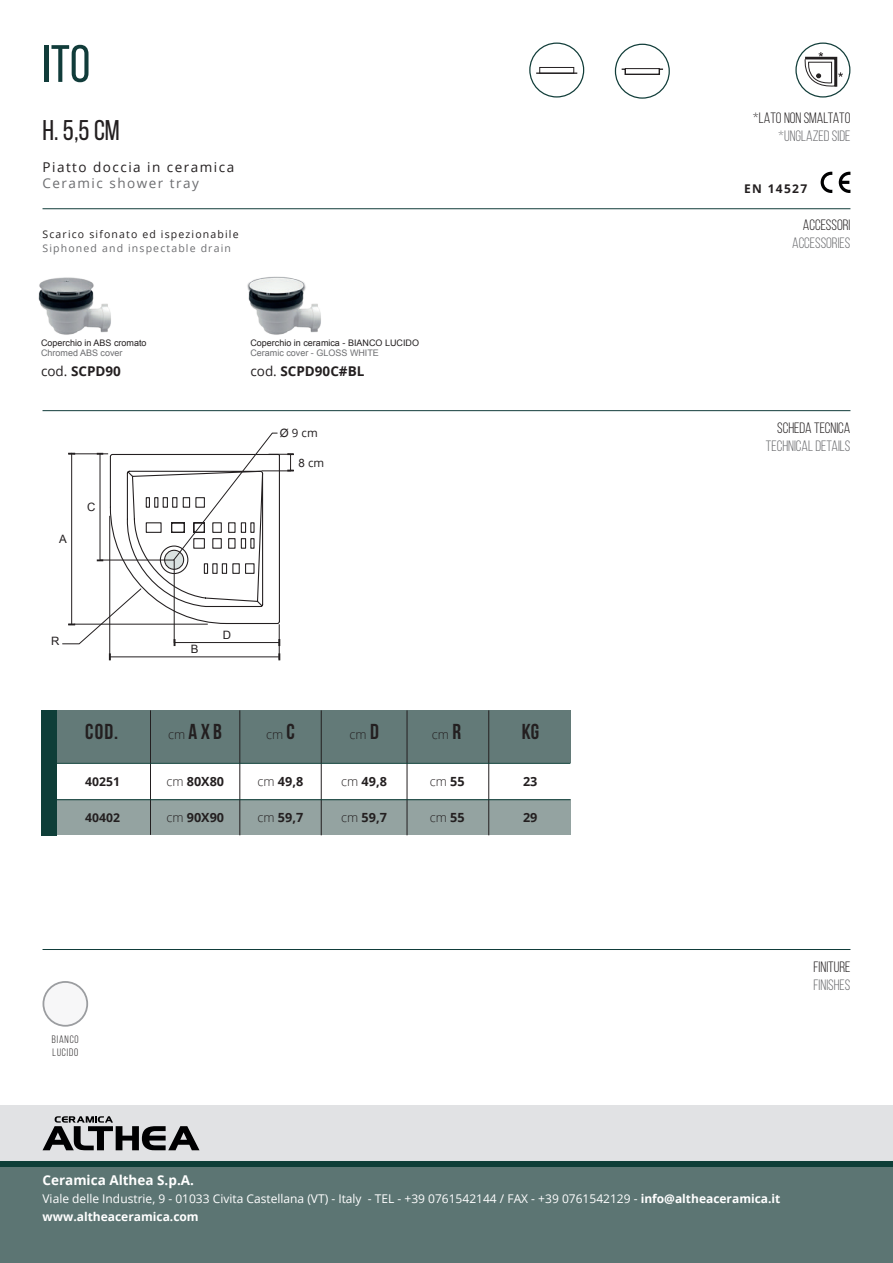
<style>
.page{position:relative;width:893px;height:1263px;background:#fff}
.page>*{position:absolute;margin:0;border:0;box-sizing:border-box;transform-origin:0 0}
.t1{font:52.5px "Bebas Neue";color:#113c3a}
.t2{font:28.5px "Bebas Neue";color:#231f20}
.t3{font:700 21.6px "Bebas Neue";color:#231f20}
.t4{font:15px "Bebas Neue";color:#6c6d70}
.t5{font:15px "Bebas Neue";color:#231f20}
.t6{font:700 13.5px "Open Sans";color:#231f20}
.t7{font:13.5px "Open Sans";letter-spacing:.11em;color:#231f20}
.t8{font:700 13.5px "Open Sans";color:#fff}
.t9{font:13.5px "Open Sans";letter-spacing:.11em;color:#6c6d70}
.t10{font:700 12.6px "Open Sans";color:#231f20}
.t11{font:300 12.6px "Open Sans";color:#231f20}
.t12{font:700 12.15px "Open Sans";color:#231f20}
.t13{font:12px/18px "Open Sans";color:#fff}
.t14{font:700 12px "Open Sans";letter-spacing:.11em;color:#231f20}
.t15{font:11.55px "Open Sans";color:#231f20}
.t16{font:11.55px "Arial";color:#231f20}
.t17{font:10.8px/12.9px "Bebas Neue";letter-spacing:.08em;color:#231f20}
.t18{font:10.5px "Open Sans";letter-spacing:.11em;color:#231f20}
.t19{font:10.5px "Open Sans";letter-spacing:.11em;color:#6c6d70}
.t20{font:9px "Arial";color:#231f20}
.t21{font:9px "Arial";color:#6c6d70}
.s1{font-weight:400}
.s2{font-family:"Arial"}
.s3{font-family:"Open Sans";font-weight:300;font-size:12.6px}
.s4{font-family:"Bebas Neue";font-weight:700;font-size:21.6px}
.s5{font-weight:300}
.s6{font-weight:700}
</style>
<div class="page">
<svg style="left:802px;top:52px;width:41px;height:37px"></svg>
<div style="left:795px;top:43px;width:55px;height:55px;border:1px solid #113d39;border-radius:50%"></div>
<hr style="left:43px;top:949px;width:807px;height:1px;background:#113c3a">
<hr style="left:43px;top:208px;width:807px;height:1px;background:#113c3a">
<hr style="left:43px;top:410px;width:807px;height:1px;background:#113c3a">
<svg style="left:821px;top:172px;width:29px;height:21px"></svg>
<div style="left:43px;top:982px;width:44px;height:44px;background:#f7f7f8;border-radius:50%"></div>
<div style="left:43px;top:981px;width:45px;height:46px;border:2px solid #9b9da0;border-radius:50%"></div>
<img style="left:38px;top:277px;width:73px;height:58px">
<img style="left:247px;top:276px;width:74px;height:59px">
<div style="left:529px;top:43px;width:55px;height:55px;border:1px solid #113d39;border-radius:50%"></div>
<div style="left:539px;top:67px;width:35px;height:7px;border:1px solid #231f20"></div>
<hr style="left:536px;top:73px;width:41px;height:1px;background:#231f20">
<div style="left:615px;top:44px;width:55px;height:55px;border:1px solid #113d39;border-radius:50%"></div>
<svg style="left:621px;top:68px;width:43px;height:7px"></svg>
<hr style="left:110px;top:656px;width:168px;height:1px;background:#231f20">
<hr style="left:279px;top:624px;width:1px;height:35px;background:#231f20">
<hr style="left:109px;top:516px;width:1px;height:143px;background:#231f20">
<svg style="left:62px;top:433px;width:232px;height:213px"></svg>
<div style="left:56px;top:710px;width:514px;height:53px;background:#637a78"></div>
<div style="left:56px;top:799px;width:514px;height:36px;background:#94a3a1"></div>
<hr style="left:150px;top:710px;width:1px;height:125px;background:#231f20">
<hr style="left:239px;top:710px;width:1px;height:125px;background:#231f20">
<hr style="left:321px;top:710px;width:1px;height:125px;background:#231f20">
<hr style="left:407px;top:710px;width:1px;height:125px;background:#231f20">
<hr style="left:488px;top:710px;width:1px;height:125px;background:#231f20">
<hr style="left:56px;top:763px;width:514px;height:1px;background:#0e3e38">
<hr style="left:57px;top:799px;width:513px;height:1px;background:#0e3e38">
<div style="left:41px;top:710px;width:15px;height:126px;background:#0e3e38"></div>
<div style="left:0;top:1105px;width:893px;height:64px;background:#e1e2e4"></div>
<div style="left:0;top:1167px;width:893px;height:96px;background:#5c7573"></div>
<svg style="left:43px;top:1116px;width:156px;height:34px"></svg>
<div style="left:0;top:1161px;width:893px;height:6px;background:#0e3e38"></div>
<h1 class="t1" style="left:43px;top:35px;width:49px">ITO</h1>
<h2 class="t2" style="left:43px;top:114px;width:79px">H. 5,5 CM</h2>
<p class="t7" style="left:43px;top:158px;width:193px">Piatto doccia in ceramica</p>
<p class="t9" style="left:43px;top:174px;width:158px">Ceramic shower tray</p>
<p class="t18" style="left:43px;top:226px;width:198px">Scarico sifonato ed ispezionabile</p>
<p class="t19" style="left:43px;top:241px;width:190px">Siphoned and inspectable drain</p>
<p class="t20" style="left:41px;top:337px;width:107px">Coperchio in ABS cromato</p>
<p class="t21" style="left:41px;top:347px;width:83px">Chromed ABS cover</p>
<p class="t20" style="left:250px;top:337px;width:170px">Coperchio in ceramica - BIANCO LUCIDO</p>
<p class="t21" style="left:250px;top:347px;width:130px">Ceramic cover - GLOSS WHITE</p>
<p class="t6" style="left:41px;top:362px;width:81px"><span class="s1">cod.</span> SCPD90</p>
<p class="t6" style="left:250px;top:362px;width:115px"><span class="s1">cod.</span> SCPD90C#BL</p>
<p class="t15" style="left:280px;top:425px;width:39px"><span class="s2">Ø</span> 9 cm</p>
<p class="t16" style="left:59px;top:531px;width:9px">A</p>
<p class="t16" style="left:87px;top:499px;width:10px">C</p>
<p class="t15" style="left:298px;top:455px;width:27px"><span class="s2">8</span> cm</p>
<p class="t16" style="left:51px;top:633px;width:10px">R</p>
<p class="t16" style="left:191px;top:642px;width:9px">B</p>
<p class="t16" style="left:223px;top:627px;width:10px">D</p>
<h3 class="t3" style="left:85px;top:720px;width:34px">COD.</h3>
<h3 class="t3" style="left:168px;top:720px;width:56px"><span class="s3">cm</span> A X B</h3>
<p class="t11" style="left:266px;top:726px;width:30px">cm <span class="s4">C</span></p>
<p class="t11" style="left:350px;top:726px;width:31px">cm <span class="s4">D</span></p>
<p class="t11" style="left:432px;top:726px;width:31px">cm <span class="s4">R</span></p>
<h3 class="t3" style="left:522px;top:720px;width:19px">kg</h3>
<p class="t10" style="left:523px;top:773px;width:16px">23</p>
<p class="t10" style="left:166px;top:809px;width:59px"><span class="s5">cm</span> 90X90</p>
<p class="t10" style="left:523px;top:809px;width:16px">29</p>
<p class="t12" style="left:85px;top:773px;width:36px">40251</p>
<p class="t10" style="left:166px;top:773px;width:59px"><span class="s5">cm</span> 80X80</p>
<p class="t10" style="left:257px;top:773px;width:47px"><span class="s5">cm</span> 49,8</p>
<p class="t10" style="left:341px;top:773px;width:47px"><span class="s5">cm</span> 49,8</p>
<p class="t11" style="left:430px;top:773px;width:36px">cm <span class="s6">55</span></p>
<p class="t10" style="left:257px;top:809px;width:47px"><span class="s5">cm</span> 59,7</p>
<p class="t10" style="left:341px;top:809px;width:47px"><span class="s5">cm</span> 59,7</p>
<p class="t12" style="left:85px;top:809px;width:36px">40402</p>
<p class="t11" style="left:430px;top:809px;width:36px">cm <span class="s6">55</span></p>
<p class="t17" style="left:52px;top:1033px;width:28px">BIANCO<br>LUCIDO</p>
<p class="t5" style="left:753px;top:110px;width:99px">*LATO NON SMALTATO</p>
<p class="t4" style="left:778px;top:128px;width:74px">*UNGLAZED SIDE</p>
<p class="t14" style="left:744px;top:180px;width:65px">EN 14527</p>
<p class="t5" style="left:803px;top:217px;width:49px">ACCESSORI</p>
<p class="t4" style="left:792px;top:235px;width:60px">ACCESSORIES</p>
<p class="t5" style="left:777px;top:419px;width:75px">SCHEDA TECNICA</p>
<p class="t4" style="left:766px;top:437px;width:86px">TECHNICAL DETAILS</p>
<p class="t5" style="left:813px;top:958px;width:38px">FINITURE</p>
<p class="t4" style="left:813px;top:976px;width:38px">FINISHES</p>
<p class="t8" style="left:43px;top:1171px;width:153px">Ceramica Althea S.p.A.</p>
<p class="t13" style="left:43px;top:1189px;width:739px">Viale delle Industrie, 9 - 01033 Civita Castellana (VT) - Italy - TEL - +39 0761542144 / FAX - +39 0761542129 - <span class="s6">info@altheaceramica.it www.altheaceramica.com</span></p>
</div>
